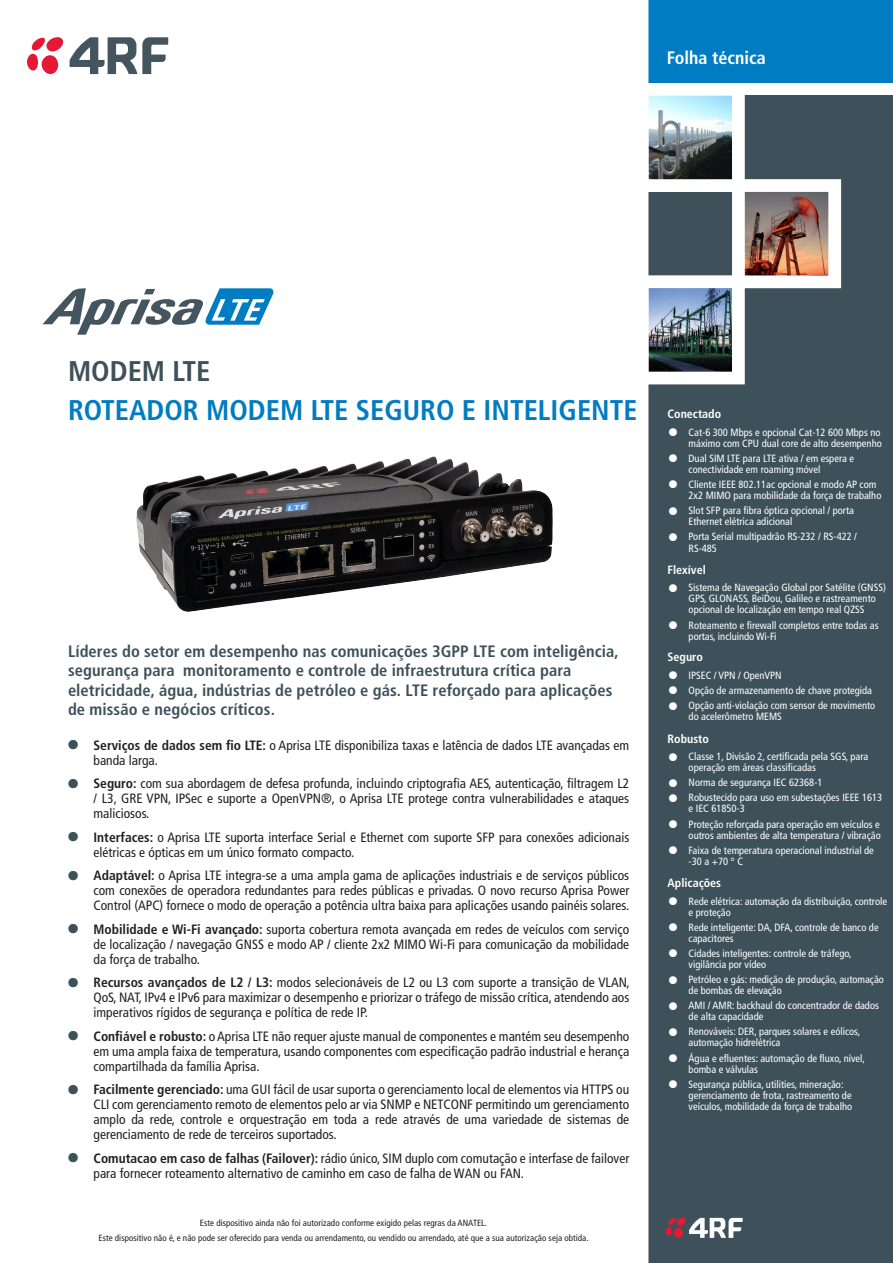
<style>
.page{position:relative;width:893px;height:1263px;background:#fff}
.page>*{position:absolute;margin:0;border:0;box-sizing:border-box;transform-origin:0 0}
.left_title{font:700 condensed 28.5px "Frutiger LT Std";color:#007cc2}
.left_title-2{font:700 condensed 28.5px "Frutiger LT Std";color:#3e515b}
.document_type{font:700 condensed 18px "Frutiger LT Std";color:#fff}
.Strapline{font:700 condensed 16.5px/19.5px "Frutiger LT Std";letter-spacing:.005em;color:#3e515b}
.list{font:condensed 13.5px/15px "Frutiger LT Std";color:#231f20;text-align:justify}
.sidebar_heading{font:700 condensed 12px "Frutiger LT Std";color:#fff}
.sidebar_list{font:condensed 10.5px/10.9px "Frutiger LT Std";color:#fff}
.Notes{font:condensed 9px "Frutiger LT Std";letter-spacing:.005em;color:#231f20}
.s1{font-weight:700;font-stretch:normal;font-size:27px;color:#3e515b}
.s2{font-weight:700}
.s3{font-weight:700;font-stretch:normal;font-size:22.5px}
</style>
<div class="page">
<svg style="left:70px;top:37px;width:98px;height:37px"></svg>
<svg style="left:27px;top:37px;width:37px;height:37px"></svg>
<div style="left:642px;top:96px;width:251px;height:1167px;background:#3e515b"></div>
<img style="left:746px;top:193px;width:81px;height:81px">
<div style="left:732px;top:179px;width:109px;height:109px;border:13px solid #fff"></div>
<img style="left:650px;top:289px;width:81px;height:81px">
<div style="left:636px;top:275px;width:109px;height:109px;border:13px solid #fff"></div>
<svg style="left:43px;top:288px;width:230px;height:47px"></svg>
<img style="left:650px;top:97px;width:81px;height:81px">
<div style="left:636px;top:83px;width:109px;height:109px;border:13px solid #fff"></div>
<div style="left:642px;top:0;width:251px;height:83px;background:#007cc2"></div>
<div style="left:636px;top:0;width:12px;height:1263px;background:#fff"></div>
<img style="left:136px;top:456px;width:417px;height:156px">
<svg style="left:666px;top:1218px;width:77px;height:20px"></svg>
<p class="document_type" style="left:667px;top:47px;width:100px">Folha técnica</p>
<p class="left_title-2" style="left:68px;top:354px;width:144px">MODEM LTE</p>
<p class="left_title" style="left:68px;top:393px;width:571px">ROTEADOR MODEM LTE SEGURO E INTELIGENTE</p>
<p class="Strapline" style="left:68px;top:641px;width:552px">Líderes do setor em desempenho nas comunicações 3GPP LTE com inteligência, segurança para monitoramento e controle de infraestrutura crítica para eletricidade, água, indústrias de petróleo e gás. LTE reforçado para aplicações de missão e negócios críticos.</p>
<p class="list" style="left:94px;top:738px;width:537px;text-indent:-27px"><span class="s1">•</span> <span class="s2">Serviços de dados sem fio LTE:</span> o Aprisa LTE disponibiliza taxas e latência de dados LTE avançadas em banda larga.</p>
<p class="list" style="left:94px;top:776px;width:537px;text-indent:-27px"><span class="s1">•</span> <span class="s2">Seguro:</span> com sua abordagem de defesa profunda, incluindo criptografia AES, autenticação, filtragem L2 / L3, GRE VPN, IPSec e suporte a OpenVPN®, o Aprisa LTE protege contra vulnerabilidades e ataques maliciosos.</p>
<p class="list" style="left:94px;top:830px;width:537px;text-indent:-27px"><span class="s1">•</span> <span class="s2">Interfaces:</span> o Aprisa LTE suporta interface Serial e Ethernet com suporte SFP para conexões adicionais elétricas e ópticas em um único formato compacto.</p>
<p class="list" style="left:94px;top:868px;width:537px;text-indent:-27px"><span class="s1">•</span> <span class="s2">Adaptável:</span> o Aprisa LTE integra-se a uma ampla gama de aplicações industriais e de serviços públicos com conexões de operadora redundantes para redes públicas e privadas. O novo recurso Aprisa Power Control (APC) fornece o modo de operação a potência ultra baixa para aplicações usando painéis solares.</p>
<p class="list" style="left:94px;top:922px;width:537px;text-indent:-27px"><span class="s1">•</span> <span class="s2">Mobilidade e Wi-Fi avançado:</span> suporta cobertura remota avançada em redes de veículos com serviço de localização / navegação GNSS e modo AP / cliente 2x2 MIMO Wi-Fi para comunicação da mobilidade da força de trabalho.</p>
<p class="list" style="left:94px;top:975px;width:538px;text-indent:-27px"><span class="s1">•</span> <span class="s2">Recursos avançados de L2 / L3:</span> modos selecionáveis de L2 ou L3 com suporte a transição de VLAN, QoS, NAT, IPv4 e IPv6 para maximizar o desempenho e priorizar o tráfego de missão crítica, atendendo aos imperativos rígidos de segurança e política de rede IP.</p>
<p class="list" style="left:94px;top:1029px;width:537px;text-indent:-27px"><span class="s1">•</span> <span class="s2">Confiável e robusto:</span> o Aprisa LTE não requer ajuste manual de componentes e mantém seu desempenho em uma ampla faixa de temperatura, usando componentes com especificação padrão industrial e herança compartilhada da família Aprisa.</p>
<p class="list" style="left:94px;top:1082px;width:537px;text-indent:-27px"><span class="s1">•</span> <span class="s2">Facilmente gerenciado:</span> uma GUI fácil de usar suporta o gerenciamento local de elementos via HTTPS ou CLI com gerenciamento remoto de elementos pelo ar via SNMP e NETCONF permitindo um gerenciamento amplo da rede, controle e orquestração em toda a rede através de uma variedade de sistemas de gerenciamento de rede de terceiros suportados.</p>
<p class="list" style="left:94px;top:1151px;width:537px;text-indent:-27px"><span class="s1">•</span> <span class="s2">Comutacao em caso de falhas (Failover):</span> rádio único, SIM duplo com comutação e interfase de failover para fornecer roteamento alternativo de caminho em caso de falha de WAN ou FAN.</p>
<p class="Notes" style="left:200px;top:1217px;width:289px">Este dispositivo ainda não foi autorizado conforme exigido pelas regras da ANATEL.</p>
<p class="Notes" style="left:99px;top:1232px;width:492px">Este dispositivo não é, e não pode ser oferecido para venda ou arrendamento, ou vendido ou arrendado, até que a sua autorização seja obtida.</p>
<p class="sidebar_heading" style="left:668px;top:407px;width:55px">Conectado</p>
<p class="sidebar_list" style="left:668px;top:427px;width:216px;text-align:right"><span class="s3">•</span> Cat-6 300 Mbps e opcional Cat-12 600 Mbps no máximo com CPU dual core de alto desempenho</p>
<p class="sidebar_list" style="left:689px;top:453px;width:167px;text-indent:-21px"><span class="s3">•</span> Dual SIM LTE para LTE ativa / em espera e conectividade em roaming móvel</p>
<p class="sidebar_list" style="left:689px;top:479px;width:194px;text-indent:-21px"><span class="s3">•</span> Cliente IEEE 802.11ac opcional e modo AP com<br>2x2 MIMO para mobilidade da força de trabalho</p>
<p class="sidebar_list" style="left:689px;top:505px;width:167px;text-indent:-21px"><span class="s3">•</span> Slot SFP para fibra óptica opcional / porta<br>Ethernet elétrica adicional</p>
<p class="sidebar_list" style="left:689px;top:531px;width:170px;text-indent:-21px"><span class="s3">•</span> Porta Serial multipadrão RS-232 / RS-422 /<br>RS-485</p>
<p class="sidebar_heading" style="left:668px;top:563px;width:40px">Flexível</p>
<p class="sidebar_list" style="left:689px;top:582px;width:199px;text-indent:-21px"><span class="s3">•</span> Sistema de Navegação Global por Satélite (GNSS)<br>GPS, GLONASS, BeiDou, Galileo e rastreamento opcional de localização em tempo real QZSS</p>
<p class="sidebar_list" style="left:689px;top:619px;width:192px;text-indent:-21px"><span class="s3">•</span> Roteamento e firewall completos entre todas as portas, incluindo Wi-Fi</p>
<p class="sidebar_heading" style="left:668px;top:650px;width:37px">Seguro</p>
<p class="sidebar_list" style="left:668px;top:670px;width:116px"><span class="s3">•</span> IPSEC / VPN / OpenVPN</p>
<p class="sidebar_list" style="left:668px;top:685px;width:206px"><span class="s3">•</span> Opção de armazenamento de chave protegida</p>
<p class="sidebar_list" style="left:689px;top:700px;width:188px;text-indent:-21px"><span class="s3">•</span> Opção anti-violação com sensor de movimento do acelerômetro MEMS</p>
<p class="sidebar_heading" style="left:668px;top:731px;width:43px">Robusto</p>
<p class="sidebar_list" style="left:689px;top:751px;width:181px;text-indent:-21px"><span class="s3">•</span> Classe 1, Divisão 2, certificada pela SGS, para operação em áreas classificadas</p>
<p class="sidebar_list" style="left:668px;top:777px;width:156px"><span class="s3">•</span> Norma de segurança IEC 62368-1</p>
<p class="sidebar_list" style="left:689px;top:792px;width:195px;text-indent:-21px"><span class="s3">•</span> Robustecido para uso em subestações IEEE 1613 e IEC 61850-3</p>
<p class="sidebar_list" style="left:668px;top:818px;width:215px;text-align:right"><span class="s3">•</span> Proteção reforçada para operação em veículos e outros ambientes de alta temperatura / vibração</p>
<p class="sidebar_list" style="left:689px;top:845px;width:187px;text-indent:-21px"><span class="s3">•</span> Faixa de temperatura operacional industrial de -30 a +70 ° C</p>
<p class="sidebar_heading" style="left:668px;top:876px;width:55px">Aplicações</p>
<p class="sidebar_list" style="left:689px;top:895px;width:200px;text-indent:-21px"><span class="s3">•</span> Rede elétrica: automação da distribuição, controle e proteção</p>
<p class="sidebar_list" style="left:689px;top:922px;width:192px;text-indent:-21px"><span class="s3">•</span> Rede inteligente: DA, DFA, controle de banco de capacitores</p>
<p class="sidebar_list" style="left:689px;top:948px;width:165px;text-indent:-21px"><span class="s3">•</span> Cidades inteligentes: controle de tráfego, vigilância por vídeo</p>
<p class="sidebar_list" style="left:689px;top:974px;width:197px;text-indent:-21px"><span class="s3">•</span> Petróleo e gás: medição de produção, automação de bombas de elevação</p>
<p class="sidebar_list" style="left:689px;top:1000px;width:192px;text-indent:-21px"><span class="s3">•</span> AMI / AMR: backhaul do concentrador de dados de alta capacidade</p>
<p class="sidebar_list" style="left:689px;top:1026px;width:173px;text-indent:-21px"><span class="s3">•</span> Renováveis: DER, parques solares e eólicos, automação hidrelétrica</p>
<p class="sidebar_list" style="left:689px;top:1052px;width:178px;text-indent:-21px"><span class="s3">•</span> Água e efluentes: automação de fluxo, nível, bomba e válvulas</p>
<p class="sidebar_list" style="left:689px;top:1078px;width:165px;text-indent:-21px"><span class="s3">•</span> Segurança pública, utilities, mineração: gerenciamento de frota, rastreamento de veículos, mobilidade da força de trabalho</p>
</div>
